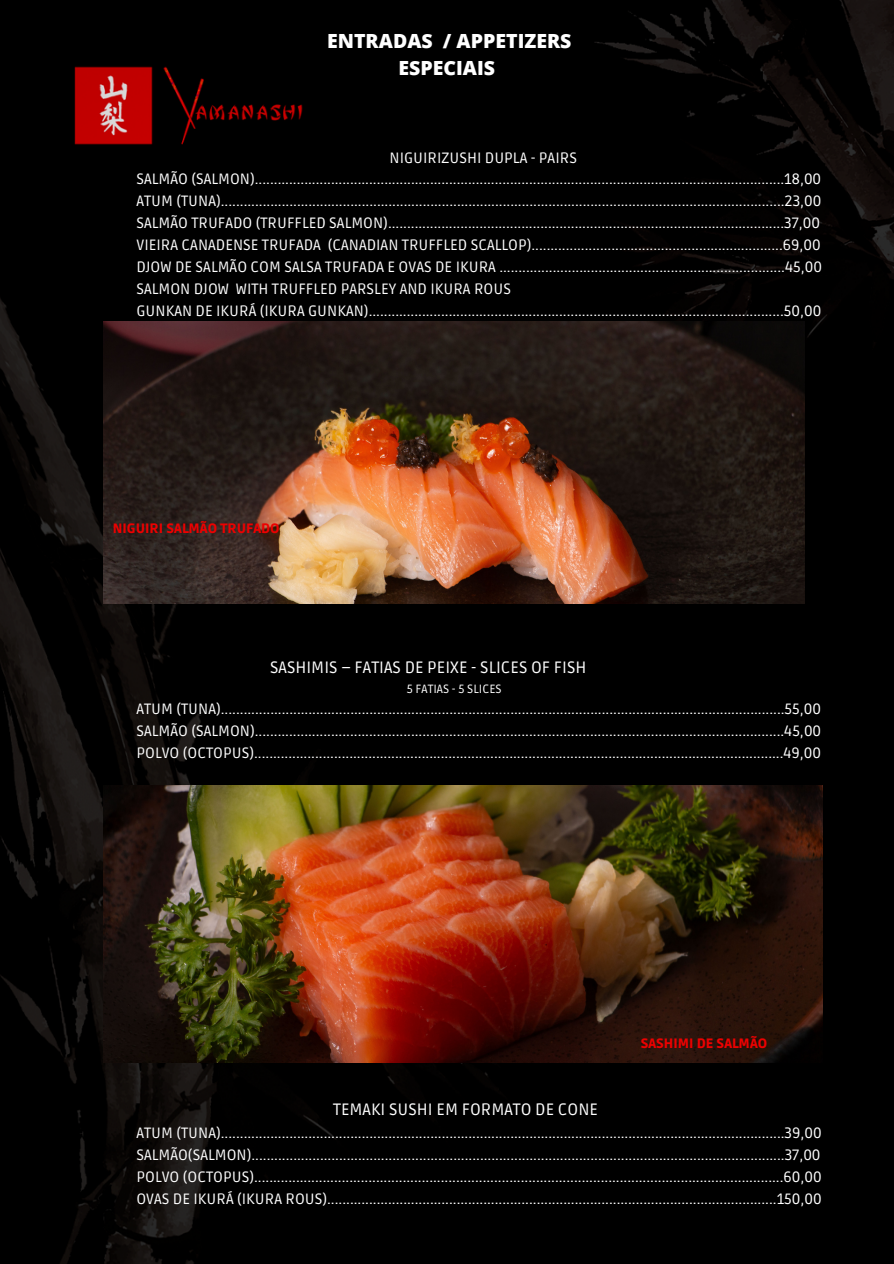
<style>
.page{position:relative;width:894px;height:1264px;background:#fff}
.page>*{position:absolute;margin:0;border:0;box-sizing:border-box;transform-origin:0 0}
.t1{font:800 19.5px/27px "Open Sans";color:#fff;text-align:center}
.t2{font:16.5px "Ruda";color:#fff}
.t3{font:15px "Ruda";color:#fff}
.t4{font:900 13.5px "Ruda";color:#ec0101}
.t5{font:12px "Ruda";color:#fff}
</style>
<div class="page">
<img style="left:0;top:0;width:893px;height:1263px">
<img style="left:103px;top:322px;width:701px;height:281px">
<img style="left:103px;top:785px;width:719px;height:277px">
<p class="t1" style="left:327px;top:27px;width:246px">ENTRADAS / APPETIZERS<br>ESPECIAIS</p>
<p class="t3" style="left:389px;top:149px;width:189px">NIGUIRIZUSHI DUPLA - PAIRS</p>
<p class="t3" style="left:136px;top:170px;width:686px">SALMÃO (SALMON)...........................................................................................................................................18,00</p>
<p class="t3" style="left:136px;top:192px;width:686px">ATUM (TUNA)....................................................................................................................................................23,00</p>
<p class="t3" style="left:136px;top:214px;width:684px">SALMÃO TRUFADO (TRUFFLED SALMON)........................................................................................................37,00</p>
<p class="t3" style="left:136px;top:236px;width:685px">VIEIRA CANADENSE TRUFADA (CANADIAN TRUFFLED SCALLOP)..................................................................69,00</p>
<p class="t3" style="left:136px;top:258px;width:686px">DJOW DE SALMÃO COM SALSA TRUFADA E OVAS DE IKURA ...........................................................................45,00</p>
<p class="t3" style="left:136px;top:280px;width:376px">SALMON DJOW WITH TRUFFLED PARSLEY AND IKURA ROUS</p>
<p class="t3" style="left:136px;top:302px;width:686px">GUNKAN DE IKURÁ (IKURA GUNKAN).............................................................................................................50,00</p>
<h2 class="t4" style="left:113px;top:520px;width:168px">NIGUIRI SALMÃO TRUFADO</h2>
<p class="t2" style="left:270px;top:657px;width:318px">SASHIMIS – FATIAS DE PEIXE - SLICES OF FISH</p>
<p class="t5" style="left:406px;top:682px;width:96px">5 FATIAS - 5 SLICES</p>
<p class="t3" style="left:136px;top:700px;width:686px">ATUM (TUNA)....................................................................................................................................................55,00</p>
<p class="t3" style="left:136px;top:722px;width:686px">SALMÃO (SALMON)...........................................................................................................................................45,00</p>
<p class="t3" style="left:136px;top:744px;width:686px">POLVO (OCTOPUS)...........................................................................................................................................49,00</p>
<p class="t4" style="left:640px;top:1035px;width:128px">SASHIMI DE SALMÃO</p>
<p class="t2" style="left:333px;top:1099px;width:266px">TEMAKI SUSHI EM FORMATO DE CONE</p>
<p class="t3" style="left:136px;top:1124px;width:686px">ATUM (TUNA)....................................................................................................................................................39,00</p>
<p class="t3" style="left:136px;top:1146px;width:685px">SALMÃO(SALMON)............................................................................................................................................37,00</p>
<p class="t3" style="left:136px;top:1168px;width:686px">POLVO (OCTOPUS)...........................................................................................................................................60,00</p>
<p class="t3" style="left:136px;top:1190px;width:686px">OVAS DE IKURÁ (IKURA ROUS)......................................................................................................................150,00</p>
</div>
